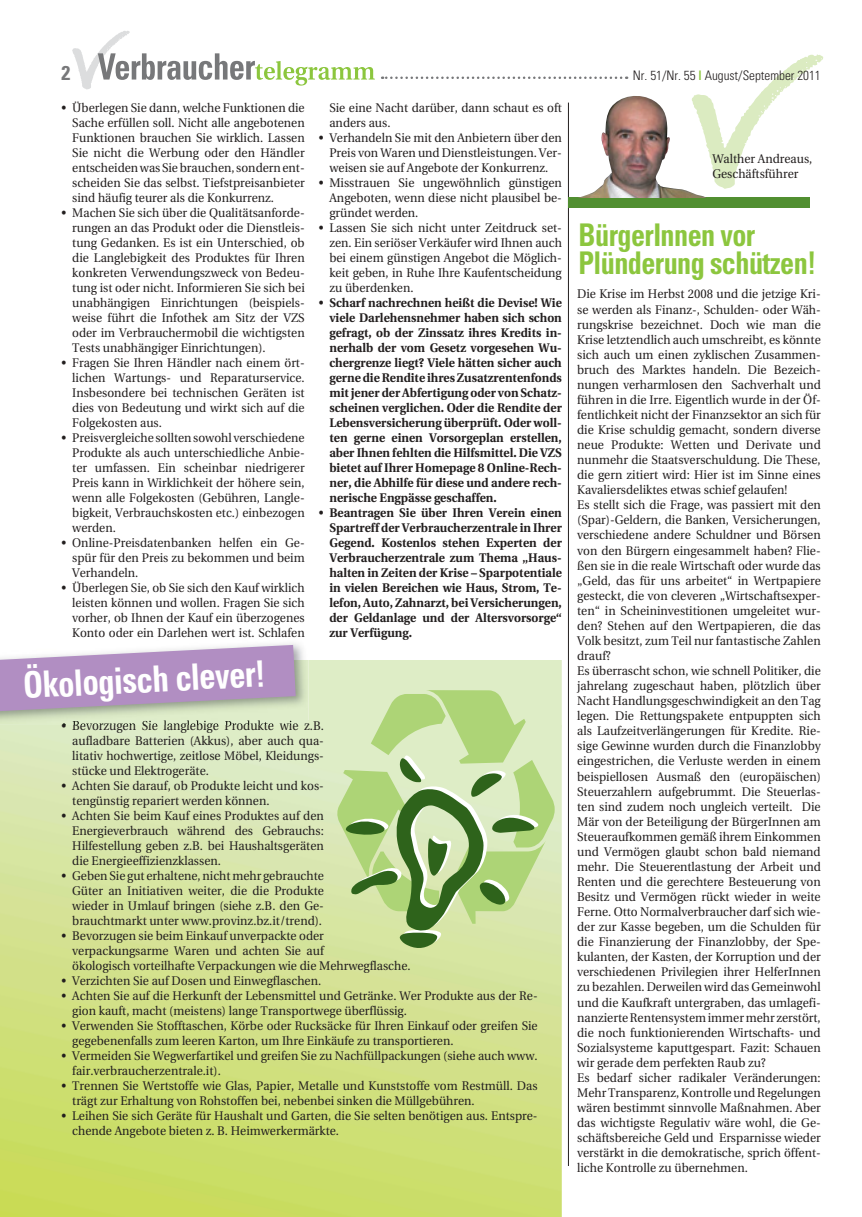
<style>
.page{position:relative;width:862px;height:1217px;background:#fff}
.page>*{position:absolute;margin:0;border:0;box-sizing:border-box;transform-origin:0 0}
.t1{font:700 condensed 36.5px "Univers";color:#fff;scale:.9 1}
.t2{font:700 condensed 31.25px/27.5px "Univers";letter-spacing:-.02em;color:#8cc63e;scale:.9 1}
.t3{font:700 condensed 20px "Univers";color:#77787a}
.t4{font:300 condensed 13.12px "Univers";color:#231f1f}
.t5{font:12.5px/15px "Utopia";color:#231f1f;text-align:justify;scale:.95 1}
.t6{font:700 12.5px/15px "Utopia";color:#231f1f;text-align:justify;scale:.95 1}
.s1{font-weight:700;color:#8cc63e}
.s2{font-weight:400}
</style>
<div class="page">
<img style="left:0;top:724px;width:91px;height:493px">
<img style="left:91px;top:724px;width:113px;height:493px">
<img style="left:204px;top:660px;width:112px;height:557px">
<img style="left:316px;top:660px;width:245px;height:557px">
<img style="left:428px;top:663px;width:133px;height:554px">
<hr style="left:568px;top:103px;width:1px;height:1063px;background:#231f1f">
<div style="left:568px;top:197px;width:241px;height:11px;background:#518f31"></div>
<svg style="left:706px;top:54px;width:117px;height:135px"></svg>
<img style="left:581px;top:94px;width:125px;height:103px">
<img style="left:267px;top:643px;width:37px;height:17px">
<img style="left:0;top:660px;width:308px;height:64px">
<img style="left:73px;top:720px;width:235px;height:4px">
<img style="left:73px;top:721px;width:62px;height:3px">
<svg style="left:0;top:645px;width:295px;height:67px;background:#baa1c5"></svg>
<svg style="left:336px;top:690px;width:218px;height:259px;background:#b7d193"></svg>
<svg style="left:72px;top:31px;width:302px;height:59px"></svg>
<svg style="left:382px;top:76px;width:244px;height:3px"></svg>
<h3 class="t3" style="left:62px;top:65px;width:10px">2</h3>
<p class="t4" style="left:632px;top:70px;width:189px">Nr. 51/Nr. 55 <span class="s1">|</span> August/September 2011</p>
<p class="t5" style="left:72px;top:101px;width:246px;text-indent:-11px">• Überlegen Sie dann, welche Funktionen die Sache erfüllen soll. Nicht alle angebotenen Funktionen brauchen Sie wirklich. Lassen Sie nicht die Werbung oder den Händler entscheiden was Sie brauchen, sondern ent&shy;scheiden Sie das selbst. Tiefstpreisanbieter sind häufig teurer als die Konkurrenz.</p>
<p class="t5" style="left:72px;top:206px;width:246px;text-indent:-11px">• Machen Sie sich über die Qualitätsanforde&shy;rungen an das Produkt oder die Dienstleis&shy;tung Gedanken. Es ist ein Unterschied, ob die Langlebigkeit des Produktes für Ihren konkreten Verwendungszweck von Bedeu&shy;tung ist oder nicht. Informieren Sie sich bei unabhängigen Einrichtungen (beispiels&shy;weise führt die Infothek am Sitz der VZS oder im Verbrauchermobil die wichtigsten Tests unabhängiger Einrichtungen).</p>
<p class="t5" style="left:72px;top:356px;width:246px;text-indent:-11px">• Fragen Sie Ihren Händler nach einem ört&shy;lichen Wartungs- und Reparaturservice.<br>Insbesondere bei technischen Geräten ist dies von Bedeutung und wirkt sich auf die Folgekosten aus.</p>
<p class="t5" style="left:72px;top:431px;width:246px;text-indent:-11px">• Preisvergleiche sollten sowohl verschiedene Produkte als auch unterschiedliche Anbie&shy;ter umfassen. Ein scheinbar niedrigerer Preis kann in Wirklichkeit der höhere sein, wenn alle Folgekosten (Gebühren, Langle&shy;bigkeit, Verbrauchskosten etc.) einbezogen werden.</p>
<p class="t5" style="left:72px;top:536px;width:246px;text-indent:-11px">• Online-Preisdatenbanken helfen ein Ge&shy;spür für den Preis zu bekommen und beim Verhandeln.</p>
<p class="t5" style="left:72px;top:581px;width:246px;text-indent:-11px">• Überlegen Sie, ob Sie sich den Kauf wirklich leisten können und wollen. Fragen Sie sich vorher, ob Ihnen der Kauf ein überzogenes Konto oder ein Darlehen wert ist. Schlafen</p>
<h1 class="t1" style="left:23px;top:672px;width:271px;rotate:-3deg">Ökologisch clever!</h1>
<p class="t5" style="left:329px;top:101px;width:246px">Sie eine Nacht darüber, dann schaut es oft anders aus.</p>
<p class="t5" style="left:329px;top:131px;width:246px;text-indent:-11px">• Verhandeln Sie mit den Anbietern über den Preis von Waren und Dienstleistungen. Ver&shy;weisen sie auf Angebote der Konkurrenz.</p>
<p class="t5" style="left:329px;top:176px;width:246px;text-indent:-11px">• Misstrauen Sie ungewöhnlich günstigen Angeboten, wenn diese nicht plausibel be&shy;gründet werden.</p>
<p class="t5" style="left:329px;top:221px;width:246px;text-indent:-11px">• Lassen Sie sich nicht unter Zeitdruck set&shy;zen. Ein seriöser Verkäufer wird Ihnen auch bei einem günstigen Angebot die Möglich&shy;keit geben, in Ruhe Ihre Kaufentscheidung zu überdenken.</p>
<p class="t6" style="left:329px;top:296px;width:246px;text-indent:-11px"><span class="s2">•</span> Scharf nachrechnen heißt die Devise! Wie viele Darlehensnehmer haben sich schon gefragt, ob der Zinssatz ihres Kredits in&shy;nerhalb der vom Gesetz vorgesehen Wu&shy;chergrenze liegt? Viele hätten sicher auch gerne die Rendite ihres Zusatzrentenfonds mit jener der Abfertigung oder von Schatz&shy;scheinen verglichen. Oder die Rendite der Lebensversicherung überprüft. Oder woll&shy;ten gerne einen Vorsorgeplan erstellen, aber Ihnen fehlten die Hilfsmittel. Die VZS bietet auf Ihrer Homepage 8 Online-Rech&shy;ner, die Abhilfe für diese und andere rech&shy;nerische Engpässe geschaffen.</p>
<p class="t6" style="left:329px;top:506px;width:246px;text-indent:-11px"><span class="s2">•</span> Beantragen Sie über Ihren Verein einen Spartreff der Verbraucherzentrale in Ihrer Gegend. Kostenlos stehen Experten der Verbraucherzentrale zum Thema „Haus&shy;halten in Zeiten der Krise – Sparpotentiale in vielen Bereichen wie Haus, Strom, Te&shy;lefon, Auto, Zahnarzt, bei Versicherungen, der Geldanlage und der Altersvorsorge“ zur Verfügung.</p>
<p class="t5" style="left:72px;top:719px;width:266px;text-indent:-11px">• Bevorzugen Sie langlebige Produkte wie z.B. aufladbare Batterien (Akkus), aber auch qua&shy;litativ hochwertige, zeitlose Möbel, Kleidungs&shy;stücke und Elektrogeräte.</p>
<p class="t5" style="left:72px;top:779px;width:266px;text-indent:-11px">• Achten Sie darauf, ob Produkte leicht und kos&shy;tengünstig repariert werden können.</p>
<p class="t5" style="left:72px;top:809px;width:266px;text-indent:-11px">• Achten Sie beim Kauf eines Produktes auf den Energieverbrauch während des Gebrauchs:<br>Hilfestellung geben z.B. bei Haushaltsgeräten die Energieeffizienzklassen.</p>
<p class="t5" style="left:72px;top:869px;width:266px;text-indent:-11px">• Geben Sie gut erhaltene, nicht mehr gebrauchte Güter an Initiativen weiter, die die Produkte wieder in Umlauf bringen (siehe z.B. den Ge&shy;brauchtmarkt unter www.provinz.bz.it/trend).</p>
<p class="t5" style="left:72px;top:929px;width:357px;text-align:left;text-indent:-11px">• Bevorzugen sie beim Einkauf unverpackte oder verpackungsarme Waren und achten Sie auf<br>ökologisch vorteilhafte Verpackungen wie die Mehrwegflasche.</p>
<p class="t5" style="left:62px;top:974px;width:274px">• Verzichten Sie auf Dosen und Einwegflaschen.</p>
<p class="t5" style="left:72px;top:989px;width:491px;text-indent:-11px">• Achten Sie auf die Herkunft der Lebensmittel und Getränke. Wer Produkte aus der Re&shy;gion kauft, macht (meistens) lange Transportwege überflüssig.</p>
<p class="t5" style="left:72px;top:1019px;width:491px;text-indent:-11px">• Verwenden Sie Stofftaschen, Körbe oder Rucksäcke für Ihren Einkauf oder greifen Sie gegebenenfalls zum leeren Karton, um Ihre Einkäufe zu transportieren.</p>
<p class="t5" style="left:72px;top:1049px;width:491px;text-indent:-11px">• Vermeiden Sie Wegwerfartikel und greifen Sie zu Nachfüllpackungen (siehe auch www. fair.verbraucherzentrale.it).</p>
<p class="t5" style="left:72px;top:1079px;width:491px;text-indent:-11px">• Trennen Sie Wertstoffe wie Glas, Papier, Metalle und Kunststoffe vom Restmüll. Das trägt zur Erhaltung von Rohstoffen bei, nebenbei sinken die Müllgebühren.</p>
<p class="t5" style="left:72px;top:1109px;width:491px;text-indent:-11px">• Leihen Sie sich Geräte für Haushalt und Garten, die Sie selten benötigen aus. Entspre&shy;chende Angebote bieten z. B. Heimwerkermärkte.</p>
<p class="t5" style="left:712px;top:152px;width:107px">Walther Andreaus,<br>Geschäftsführer</p>
<h2 class="t2" style="left:578px;top:225px;width:266px">BürgerInnen vor<br>Plünderung schützen!</h2>
<p class="t5" style="left:577px;top:288px;width:258px;text-align:left">Die Krise im Herbst 2008 und die jetzige Kri&shy;se werden als Finanz-, Schulden- oder Wäh&shy;rungskrise bezeichnet. Doch wie man die Krise letztendlich auch umschreibt, es könnte sich auch um einen zyklischen Zusammen&shy;bruch des Marktes handeln. Die Bezeich&shy;nungen verharmlosen den Sachverhalt und führen in die Irre. Eigentlich wurde in der Öf&shy;fentlichkeit nicht der Finanzsektor an sich für die Krise schuldig gemacht, sondern diverse neue Produkte: Wetten und Derivate und nunmehr die Staatsverschuldung. Die These, die gern zitiert wird: Hier ist im Sinne eines Kavaliersdeliktes etwas schief gelaufen!<br>Es stellt sich die Frage, was passiert mit den (Spar)-Geldern, die Banken, Versicherungen, verschiedene andere Schuldner und Börsen von den Bürgern eingesammelt haben? Flie&shy;ßen sie in die reale Wirtschaft oder wurde das „Geld, das für uns arbeitet“ in Wertpapiere gesteckt, die von cleveren „Wirtschaftsexper&shy;ten“ in Scheininvestitionen umgeleitet wur&shy;den? Stehen auf den Wertpapieren, die das Volk besitzt, zum Teil nur fantastische Zahlen drauf?<br>Es überrascht schon, wie schnell Politiker, die jahrelang zugeschaut haben, plötzlich über Nacht Handlungsgeschwindigkeit an den Tag legen. Die Rettungspakete entpuppten sich als Laufzeitverlängerungen für Kredite. Rie&shy;sige Gewinne wurden durch die Finanzlobby eingestrichen, die Verluste werden in einem beispiellosen Ausmaß den (europäischen)<br>Steuerzahlern aufgebrummt. Die Steuerlas&shy;ten sind zudem noch ungleich verteilt. Die Mär von der Beteiligung der BürgerInnen am Steueraufkommen gemäß ihrem Einkommen und Vermögen glaubt schon bald niemand mehr. Die Steuerentlastung der Arbeit und Renten und die gerechtere Besteuerung von Besitz und Vermögen rückt wieder in weite Ferne. Otto Normalverbraucher darf sich wie&shy;der zur Kasse begeben, um die Schulden für die Finanzierung der Finanzlobby, der Spe&shy;kulanten, der Kasten, der Korruption und der verschiedenen Privilegien ihrer HelferInnen zu bezahlen. Derweilen wird das Gemeinwohl und die Kaufkraft untergraben, das umlagefi&shy;nanzierte Rentensystem immer mehr zerstört, die noch funktionierenden Wirtschafts- und Sozialsysteme kaputtgespart. Fazit: Schauen wir gerade dem perfekten Raub zu?<br>Es bedarf sicher radikaler Veränderungen:<br>Mehr Transparenz, Kontrolle und Regelungen wären bestimmt sinnvolle Maßnahmen. Aber das wichtigste Regulativ wäre wohl, die Ge&shy;schäftsbereiche Geld und Ersparnisse wieder verstärkt in die demokratische, sprich öffent&shy;liche Kontrolle zu übernehmen.</p>
</div>
